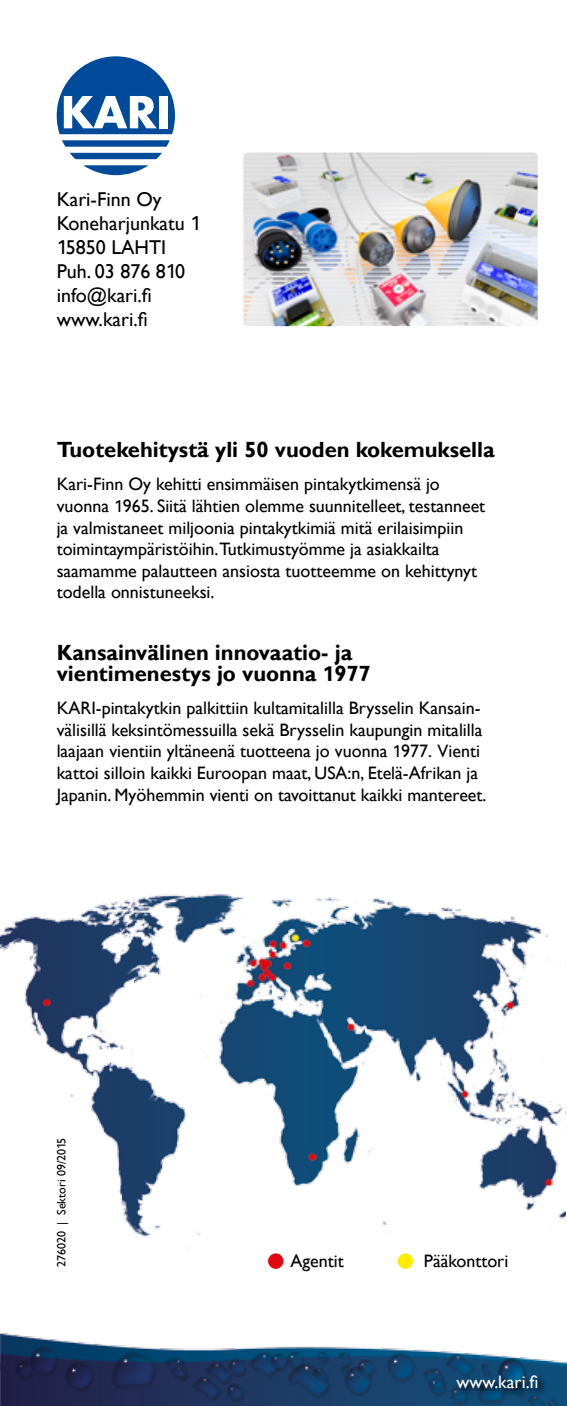
<style>
.page{position:relative;width:567px;height:1406px;background:#fff}
.page>*{position:absolute;margin:0;border:0;box-sizing:border-box;transform-origin:0 0}
.t1{font:700 22px/21.6px "Gill Sans";color:#000}
.t2{font:20px/24px "Gill Sans";color:#000}
.t3{font:18px/21.6px "Gill Sans";color:#000}
.t4{font:18px "Gill Sans";color:#fff}
.t5{font:12px "Gill Sans";color:#000}
.s1{font-family:"Univers LT Std"}
.s2{font-family:"Univers LT Std";font-size:17px}
.s3{font-family:"Univers LT Std";font-size:21px}
</style>
<div class="page">
<img style="left:0;top:1332px;width:567px;height:74px">
<div style="left:455px;top:1375px;width:92px;height:21px;background:#000;opacity:.75"></div>
<img style="left:243px;top:153px;width:286px;height:173px">
<img style="left:0;top:894px;width:566px;height:367px">
<svg style="left:57px;top:56px;width:118px;height:119px"></svg>
<svg style="left:70px;top:153px;width:92px;height:6px"></svg>
<svg style="left:62px;top:140px;width:108px;height:7px"></svg>
<svg style="left:83px;top:165px;width:66px;height:10px"></svg>
<svg style="left:57px;top:56px;width:118px;height:78px"></svg>
<div style="left:159px;top:96px;width:8px;height:32px;background:#fff"></div>
<img style="left:529px;top:152px;width:37px;height:962px">
<div style="left:268px;top:1253px;width:15px;height:16px;background:#e30613;border-radius:50%"></div>
<div style="left:398px;top:1253px;width:15px;height:16px;background:#ffed00;border-radius:50%"></div>
<p class="t2" style="left:57px;top:188px;width:146px">Kari-Finn Oy<br>Koneharjunkatu <span class="s1">1<br>1</span>5850 LAHTI<br>Puh. 03 876 8<span class="s1">1</span>0 info@kari.fi www.kari.fi</p>
<p class="t1" style="left:57px;top:440px;width:440px">Tuotekehitystä yli 50 vuoden kokemuksella</p>
<p class="t3" style="left:57px;top:474px;width:430px">Kari-Finn Oy kehitti ensimmäisen pintakytkimensä jo vuonna <span class="s2">1</span>965. Siitä lähtien olemme suunnitelleet, testanneet ja valmistaneet miljoonia pintakytkimiä mitä erilaisimpiin toimintaympäristöihin.Tutkimustyömme ja asiakkailta saamamme palautteen ansiosta tuotteemme on kehittynyt todella onnistuneeksi.</p>
<p class="t1" style="left:57px;top:642px;width:316px">Kansainvälinen innovaatio- ja vientimenestys jo vuonna <span class="s3">1</span>977</p>
<p class="t3" style="left:57px;top:698px;width:431px">KARI-pintakytkin palkittiin kultamitalilla Brysselin Kansain&shy;välisillä keksintömessuilla sekä Brysselin kaupungin mitalilla laajaan vientiin yltäneenä tuotteena jo vuonna <span class="s2">1</span>977. Vienti kattoi silloin kaikki Euroopan maat, USA:n, Etelä-Afrikan ja Japanin. Myöhemmin vienti on tavoittanut kaikki mantereet.</p>
<p class="t5" style="left:54px;top:1267px;width:131px;rotate:-90deg">276020 | Sektori 09/20<span class="s1">1</span>5</p>
<p class="t3" style="left:291px;top:1251px;width:55px">Agentit</p>
<p class="t3" style="left:424px;top:1251px;width:86px">Pääkonttori</p>
<p class="t4" style="left:457px;top:1372px;width:84px">www.kari.fi</p>
</div>
